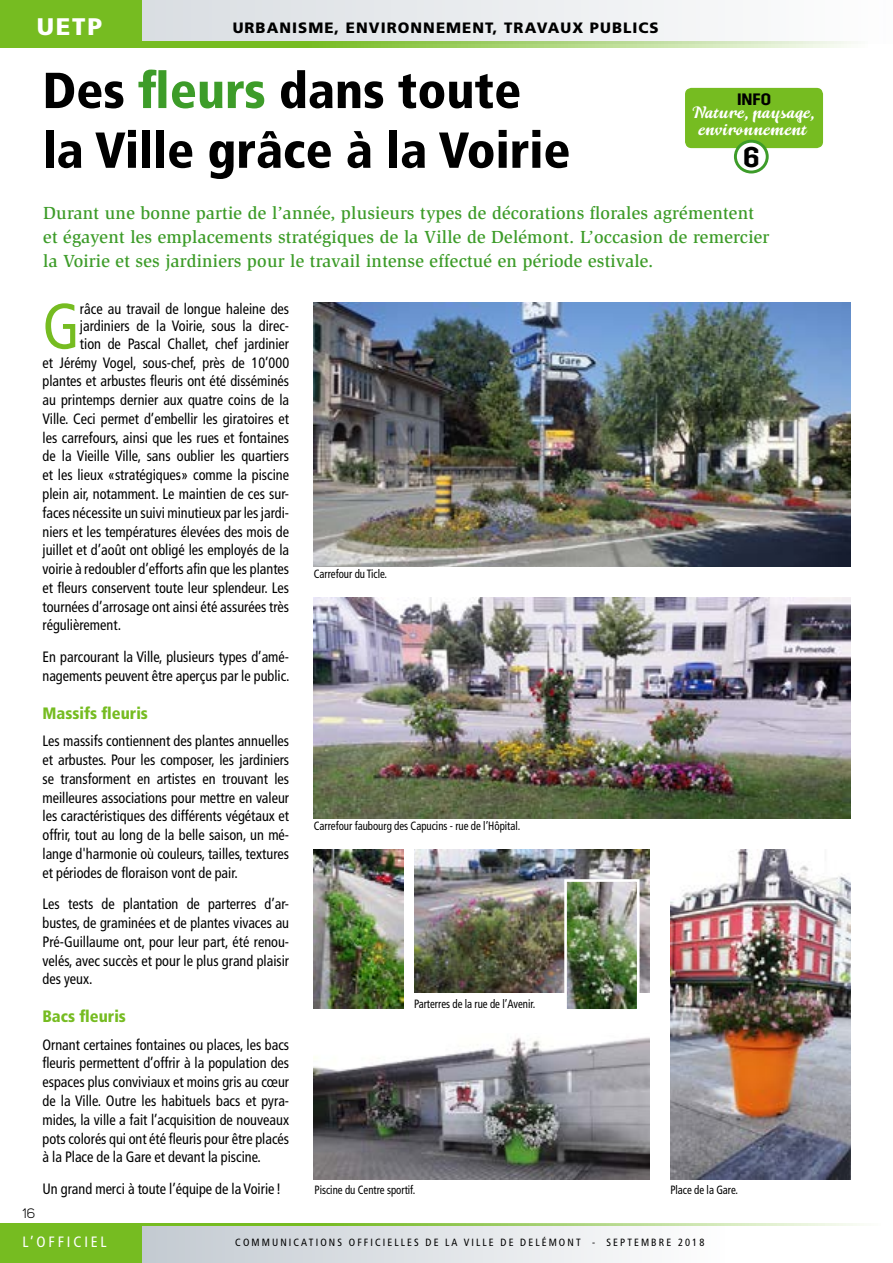
<style>
.page{position:relative;width:893px;height:1263px;background:#fff}
.page>*{position:absolute;margin:0;border:0;box-sizing:border-box;transform-origin:0 0}
.t1{font:condensed 64.5px "Frutiger";color:#76bc21;scale:.95 1}
.t2{font:900 condensed 50.55px/59.7px "Frutiger";color:#000}
.t3{font:600 28.35px "Trim";color:#000}
.t4{font:900 24px "Frutiger";color:#fff}
.t5{font:500 18px/24px "Slimbach";letter-spacing:.01em;color:#3d9c29}
.t6{font:900 condensed 16.5px "Frutiger";color:#76bc21}
.t7{font:600 16.5px "Trim";color:#000}
.t8{font:condensed 15px/18.8px "Frutiger";color:#000;text-align:justify;scale:.95 1}
.t9{font:900 15px "Frutiger";letter-spacing:.07em;color:#000}
.t10{font:condensed 15px "Frutiger";letter-spacing:.19em;color:#fff}
.t11{font:expanded 14.25px/17.1px "Nabu Pro";color:#fff;text-align:center}
.t12{font:13.5px "Uni Sans Book";color:#000}
.t13{font:condensed 12px "Frutiger";color:#000;scale:.9 1}
.t14{font:condensed 10.5px "Frutiger";letter-spacing:.2em;color:#000}
.s1{color:#3d9c29}
</style>
<div class="page">
<img style="left:314px;top:303px;width:536px;height:264px">
<div style="left:684px;top:87px;width:140px;height:62px;background:#76bc21;border-radius:7px"></div>
<div style="left:683px;top:86px;width:142px;height:64px;border:2px solid #fff;border-radius:7px"></div>
<div style="left:735px;top:141px;width:32px;height:31px;background:#fff;border-radius:50%"></div>
<div style="left:734px;top:140px;width:35px;height:33px;border:3px solid #3d9c29;border-radius:50%"></div>
<svg style="left:142px;top:0;width:558px;height:41px;fill:#e7eaec"></svg>
<svg style="left:142px;top:1226px;width:488px;height:37px;background:#dbdfe3"></svg>
<div style="left:0;top:1225px;width:142px;height:38px;background:#76bc21"></div>
<hr style="left:0;top:1224px;width:881px;height:2px;background:#76bc21">
<svg style="left:0;top:41px;width:854px;height:7px;background:#9ecf64"></svg>
<div style="left:0;top:0;width:142px;height:41px;background:#76bc21"></div>
<img style="left:414px;top:849px;width:235px;height:144px">
<img style="left:314px;top:849px;width:89px;height:159px">
<img style="left:568px;top:883px;width:67px;height:125px">
<div style="left:564px;top:879px;width:75px;height:133px;border:3px solid #fff"></div>
<img style="left:670px;top:849px;width:180px;height:330px">
<img style="left:314px;top:1037px;width:335px;height:142px">
<img style="left:314px;top:598px;width:536px;height:220px">
<h3 class="t4" style="left:37px;top:12px;width:67px">UETP</h3>
<p class="t9" style="left:233px;top:19px;width:428px">URBANISME, ENVIRONNEMENT, TRAVAUX PUBLICS</p>
<h2 class="t2" style="left:43px;top:61px;width:529px">Des <span class="s1">fleurs</span> dans toute la Ville grâce à la Voirie</h2>
<p class="t7" style="left:737px;top:90px;width:36px">INFO</p>
<p class="t11" style="left:691px;top:105px;width:125px">Nature, paysage, environnement</p>
<h3 class="t3" style="left:743px;top:141px;width:18px">6</h3>
<p class="t5" style="left:43px;top:201px;width:728px">Durant une bonne partie de l’année, plusieurs types de décorations florales agrémentent et égayent les emplacements stratégiques de la Ville de Delémont. L’occasion de remercier la Voirie et ses jardiniers pour le travail intense effectué en période estivale.</p>
<h1 class="t1" style="left:43px;top:289px;width:41px">G</h1>
<p class="t8" style="left:80px;top:300px;width:222px;line-height:17.2px">râce au travail de longue haleine des jardiniers de la Voirie, sous la direc&shy;tion de Pascal Challet, chef jardinier</p>
<p class="t8" style="left:43px;top:353px;width:261px">et Jérémy Vogel, sous-chef, près de 10’000 plantes et arbustes fleuris ont été disséminés au printemps dernier aux quatre coins de la Ville. Ceci permet d’embellir les giratoires et les carrefours, ainsi que les rues et fontaines de la Vieille Ville, sans oublier les quartiers et les lieux «stratégiques» comme la piscine plein air, notamment. Le maintien de ces sur&shy;faces nécessite un suivi minutieux par les jardi&shy;niers et les températures élevées des mois de juillet et d’août ont obligé les employés de la voirie à redoubler d’efforts afin que les plantes et fleurs conservent toute leur splendeur. Les tournées d’arrosage ont ainsi été assurées très régulièrement.</p>
<p class="t8" style="left:43px;top:647px;width:262px">En parcourant la Ville, plusieurs types d’amé&shy;nagements peuvent être aperçus par le public.</p>
<p class="t6" style="left:43px;top:703px;width:107px">Massifs fleuris</p>
<p class="t8" style="left:43px;top:732px;width:261px">Les massifs contiennent des plantes annuelles et arbustes. Pour les composer, les jardiniers se transforment en artistes en trouvant les meilleures associations pour mettre en valeur les caractéristiques des différents végétaux et offrir, tout au long de la belle saison, un mé&shy;lange d'harmonie où couleurs, tailles, textures et périodes de floraison vont de pair.</p>
<p class="t8" style="left:43px;top:895px;width:261px">Les tests de plantation de parterres d’ar&shy;bustes, de graminées et de plantes vivaces au Pré-Guillaume ont, pour leur part, été renou&shy;velés, avec succès et pour le plus grand plaisir des yeux.</p>
<p class="t6" style="left:43px;top:1007px;width:85px">Bacs fleuris</p>
<p class="t8" style="left:43px;top:1035px;width:261px">Ornant certaines fontaines ou places, les bacs fleuris permettent d’offrir à la population des espaces plus conviviaux et moins gris au cœur de la Ville. Outre les habituels bacs et pyra&shy;mides, la ville a fait l’acquisition de nouveaux pots colorés qui ont été fleuris pour être placés à la Place de la Gare et devant la piscine.</p>
<p class="t8" style="left:43px;top:1179px;width:253px">Un grand merci à toute l’équipe de la Voirie !</p>
<p class="t12" style="left:23px;top:1206px;width:14px">16</p>
<p class="t13" style="left:314px;top:567px;width:83px">Carrefour du Ticle.</p>
<p class="t13" style="left:314px;top:818px;width:231px">Carrefour faubourg des Capucins - rue de l’Hôpital.</p>
<p class="t13" style="left:414px;top:997px;width:136px">Parterres de la rue de l’Avenir.</p>
<p class="t13" style="left:314px;top:1183px;width:113px">Piscine du Centre sportif.</p>
<p class="t13" style="left:670px;top:1183px;width:77px">Place de la Gare.</p>
<p class="t10" style="left:23px;top:1233px;width:86px">L’OFFICIEL</p>
<p class="t14" style="left:235px;top:1236px;width:471px">COMMUNICATIONS OFFICIELLES DE LA VILLE DE DELÉMONT - SEPTEMBRE 2018</p>
</div>
